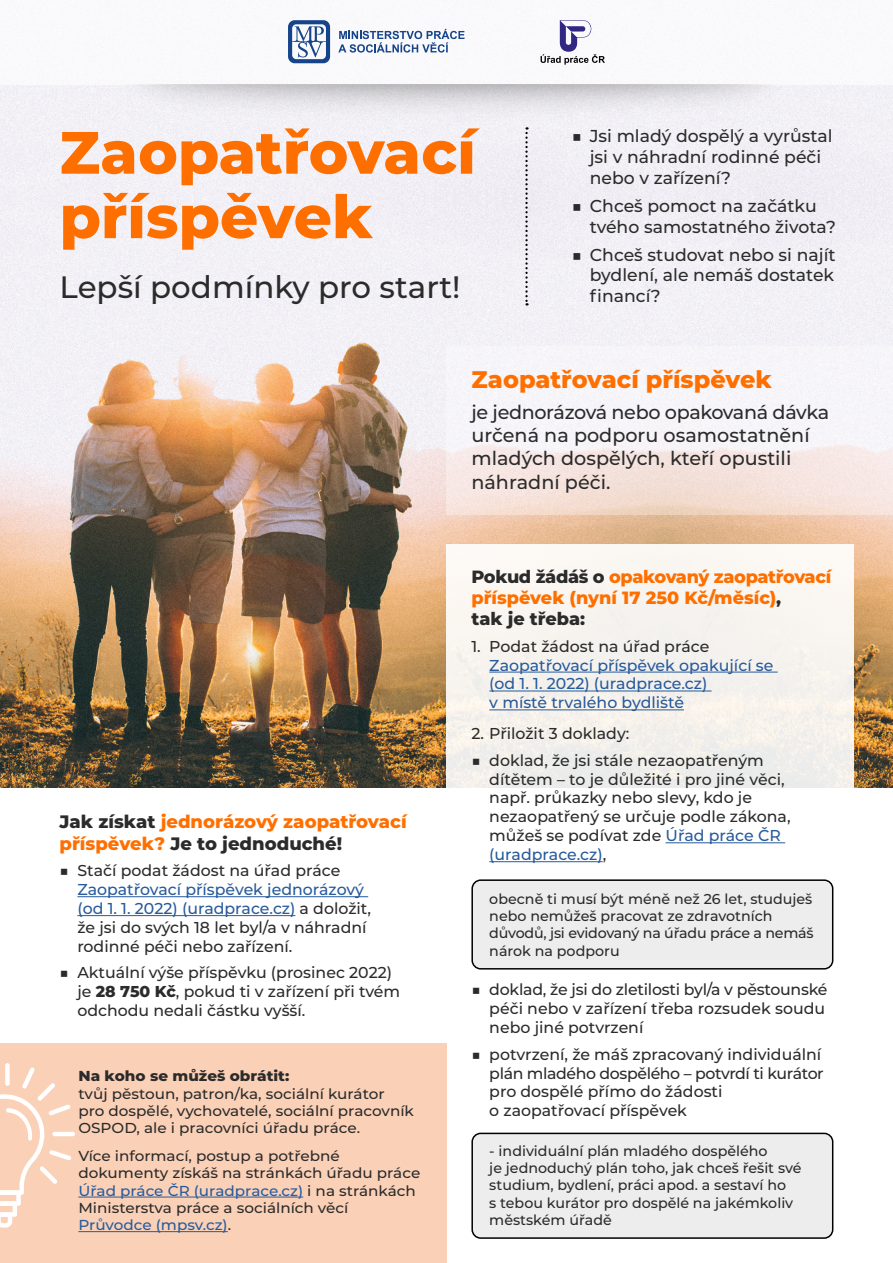
<style>
.page{position:relative;width:893px;height:1263px;background:#fff}
.page>*{position:absolute;margin:0;border:0;box-sizing:border-box;transform-origin:0 0}
.t1{font:800 59.55px/64.5px "Montserrat";color:#ff6f00}
.t2{font:500 30.9px "Montserrat";color:#2b2b2b}
.t3{font:800 24px "Montserrat";color:#ff6f00}
.t4{font:500 19.2px/23px "Montserrat";color:#2b2b2b}
.t5{font:800 18px/21.6px "Montserrat";color:#ff6f00}
.t6{font:800 17.7px/21.3px "Montserrat";letter-spacing:-.01em;color:#ff6f00}
.t7{font:500 17.25px/20.7px "Montserrat";color:#2b2b2b}
.t8{font:500 15.75px/18.9px "Montserrat";color:#2b2b2b}
.t9{font:500 15.75px/18.9px "Montserrat";color:#275b9b}
.t10{font:500 14.4px/17.2px "Montserrat";color:#2b2b2b;scale:1.05 1}
.t11{font:800 14.4px "Montserrat";color:#2b2b2b;scale:1.05 1}
.t12{font:500 14.25px/17.1px "Montserrat";color:#2b2b2b}
.s1{font-weight:800}
.s2{color:#2b2b2b}
.s3{color:#275b9b}
</style>
<div class="page">
<div style="left:0;top:1043px;width:446px;height:220px;background:#fad0b7"></div>
<img style="left:0;top:85px;width:893px;height:702px">
<svg style="left:541px;top:20px;width:64px;height:45px"></svg>
<svg style="left:288px;top:20px;width:42px;height:43px"></svg>
<svg style="left:338px;top:29px;width:127px;height:24px"></svg>
<img style="left:121px;top:84px;width:695px;height:59px">
<hr style="left:77px;top:896px;width:291px;height:1px;background:#275b9b">
<hr style="left:77px;top:915px;width:218px;height:1px;background:#275b9b">
<svg style="left:446px;top:544px;width:408px;height:244px;fill:#f7f3ee"></svg>
<svg style="left:446px;top:346px;width:447px;height:168px;fill:#f6f3f7"></svg>
<svg style="left:525px;top:127px;width:3px;height:178px"></svg>
<div style="left:472px;top:880px;width:361px;height:89px;background:#ededed;border-radius:9px"></div>
<div style="left:471px;top:879px;width:362px;height:90px;border:2px solid #000;border-radius:9px"></div>
<div style="left:472px;top:1133px;width:361px;height:105px;background:#ededed;border-radius:9px"></div>
<div style="left:471px;top:1133px;width:362px;height:106px;border:2px solid #000;border-radius:9px"></div>
<hr style="left:489px;top:672px;width:289px;height:1px;background:#275b9b">
<hr style="left:489px;top:691px;width:223px;height:1px;background:#275b9b">
<hr style="left:489px;top:709px;width:195px;height:1px;background:#275b9b">
<hr style="left:665px;top:842px;width:120px;height:1px;background:#275b9b">
<hr style="left:489px;top:861px;width:114px;height:1px;background:#275b9b">
<div style="left:5px;top:1063px;width:5px;height:23px;background:#fff;border-radius:2px"></div>
<hr style="left:52px;top:1132px;width:23px;height:4px;background:#fff;border-radius:2px">
<svg style="left:0;top:1067px;width:72px;height:161px"></svg>
<hr style="left:78px;top:1197px;width:225px;height:1px;background:#275b9b">
<hr style="left:78px;top:1231px;width:150px;height:1px;background:#275b9b">
<h1 class="t1" style="left:60px;top:117px;width:418px">Zaopatřovací příspěvek</h1>
<h2 class="t2" style="left:60px;top:266px;width:403px">Lepší podmínky pro start!</h2>
<p class="t7" style="left:590px;top:125px;width:244px;text-indent:-18px"><span class="s1">■</span> Jsi mladý dospělý a vyrůstal jsi v náhradní rodinné péči nebo v zařízení?</p>
<p class="t7" style="left:590px;top:195px;width:248px;text-indent:-18px"><span class="s1">■</span> Chceš pomoct na začátku tvého samostatného života?</p>
<p class="t7" style="left:590px;top:244px;width:247px;text-align:justify;text-indent:-18px"><span class="s1">■</span> Chceš studovat nebo si najít bydlení, ale nemáš dostatek financí?</p>
<p class="t5" style="left:60px;top:810px;width:349px"><span class="s2">Jak získat</span> jednorázový zaopatřovací příspěvek? <span class="s2">Je to jednoduché!</span></p>
<p class="t8" style="left:77px;top:860px;width:295px;text-indent:-18px"><span class="s1">■</span> Stačí podat žádost na úřad práce <span class="s3">Zaopatřovací příspěvek jednorázový (od 1. 1. 2022) (uradprace.cz)</span> a doložit, že jsi do svých 18 let byl/a v náhradní rodinné péči nebo zařízení.</p>
<p class="t8" style="left:77px;top:962px;width:324px;text-indent:-18px"><span class="s1">■</span> Aktuální výše příspěvku (prosinec 2022) je <span class="s1">28 750 Kč</span>, pokud ti v zařízení při tvém odchodu nedali částku vyšší.</p>
<p class="t11" style="left:78px;top:1066px;width:202px">Na koho se můžeš obrátit:</p>
<p class="t10" style="left:78px;top:1084px;width:321px">tvůj pěstoun, patron/ka, sociální kurátor pro dospělé, vychovatelé, sociální pracovník<br>OSPOD, ale i pracovníci úřadu práce.</p>
<p class="t10" style="left:78px;top:1147px;width:327px">Více informací, postup a potřebné dokumenty získáš na stránkách úřadu práce <span class="s3">Úřad práce ČR (uradprace.cz)</span> i na stránkách Ministerstva práce a sociálních věcí <span class="s3">Průvodce (mpsv.cz)</span>.</p>
<h3 class="t3" style="left:471px;top:362px;width:302px">Zaopatřovací příspěvek</h3>
<p class="t4" style="left:471px;top:400px;width:359px">je jednorázová nebo opakovaná dávka určená na podporu osamostatnění mladých dospělých, kteří opustili náhradní péči.</p>
<p class="t6" style="left:471px;top:565px;width:361px"><span class="s2">Pokud žádáš o</span> opakovaný zaopatřovací příspěvek (nyní 17 250 Kč/měsíc)<span class="s2">,<br>tak je třeba:</span></p>
<p class="t8" style="left:471px;top:636px;width:239px">1. Podat žádost na úřad práce</p>
<p class="t9" style="left:489px;top:655px;width:286px">Zaopatřovací příspěvek opakující se (od 1. 1. 2022) (uradprace.cz)<br>v místě trvalého bydliště</p>
<p class="t8" style="left:471px;top:723px;width:160px">2. Přiložit 3 doklady:</p>
<p class="t8" style="left:489px;top:750px;width:303px;text-indent:-18px"><span class="s1">■</span> doklad, že jsi stále nezaopatřeným dítětem – to je důležité i pro jiné věci, např. průkazky nebo slevy, kdo je nezaopatřený se určuje podle zákona, můžeš se podívat zde <span class="s3">Úřad práce ČR (uradprace.cz)</span>,</p>
<p class="t12" style="left:489px;top:890px;width:326px">obecně ti musí být méně než 26 let, studuješ nebo nemůžeš pracovat ze zdravotních důvodů, jsi evidovaný na úřadu práce a nemáš nárok na podporu</p>
<p class="t8" style="left:489px;top:980px;width:340px;text-indent:-18px"><span class="s1">■</span> doklad, že jsi do zletilosti byl/a v pěstounské péči nebo v zařízení třeba rozsudek soudu nebo jiné potvrzení</p>
<p class="t8" style="left:489px;top:1044px;width:336px;text-indent:-18px"><span class="s1">■</span> potvrzení, že máš zpracovaný individuální plán mladého dospělého – potvrdí ti kurátor pro dospělé přímo do žádosti<br>o zaopatřovací příspěvek</p>
<p class="t12" style="left:489px;top:1142px;width:314px">- individuální plán mladého dospělého<br>je jednoduchý plán toho, jak chceš řešit své studium, bydlení, práci apod. a sestaví ho<br>s tebou kurátor pro dospělé na jakémkoliv městském úřadě</p>
</div>
